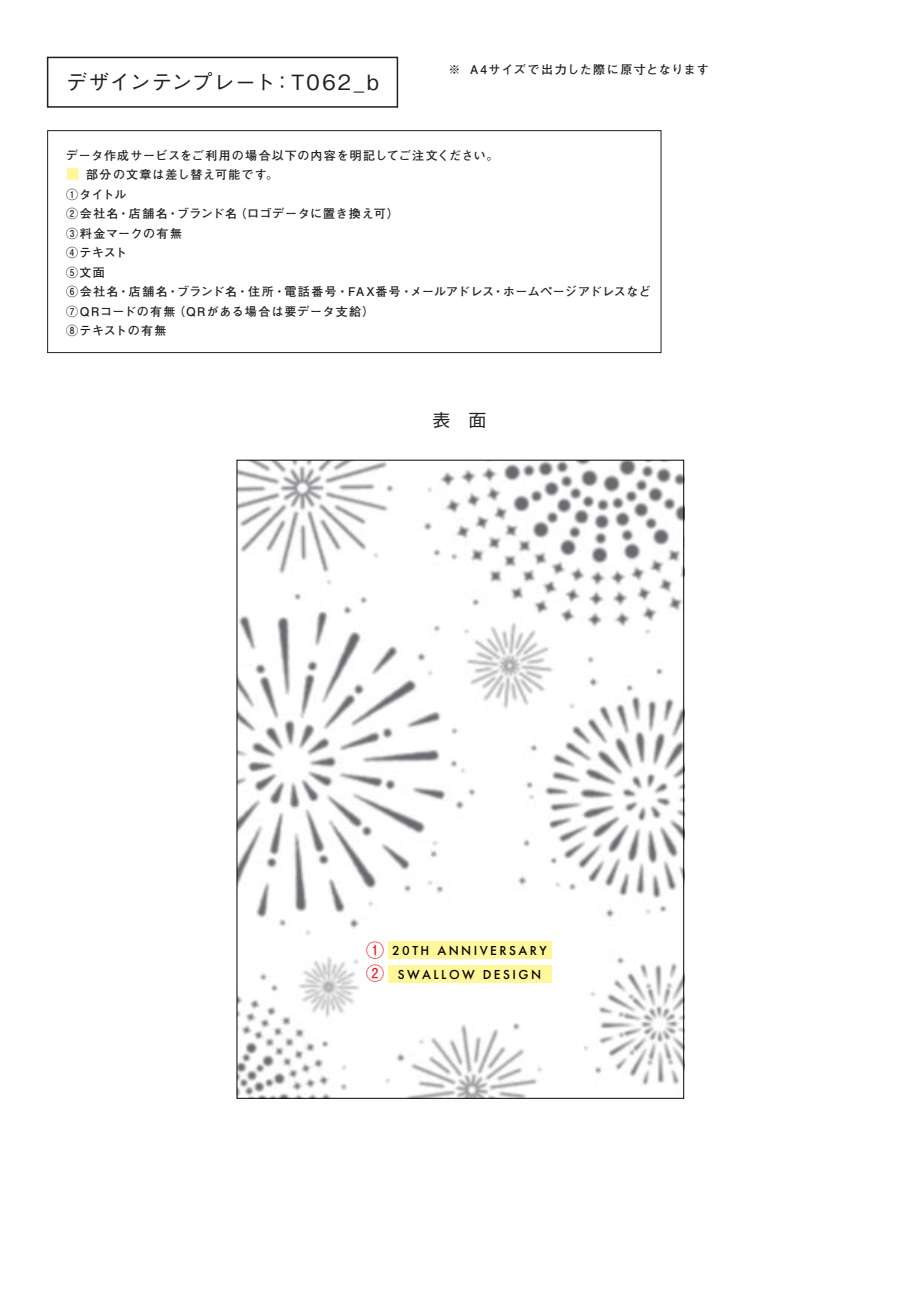
<style>
.page{position:relative;width:919px;height:1289px;background:#fff}
.page>*{position:absolute;margin:0;border:0;box-sizing:border-box;transform-origin:0 0}
.t1{font:500 21px "Gothic BBB Pro";letter-spacing:.04em;color:#231f20}
.t2{font:500 18px "Gothic BBB Pro";color:#231f20}
.t3{font:700 18px "Futo Go B101 Pro";color:#ee1d23}
.t4{font:500 13.5px/23.7px "Futura PT";letter-spacing:.18em;color:#030303}
.t5{font:700 12px/19.5px "Futo Go B101 Pro";letter-spacing:.07em;color:#231f20}
.t6{font:700 12px "Futo Go B101 Pro";letter-spacing:.1em;color:#231f20}
.s1{font-size:13.5px;color:#fff79a}
.s2{font-family:"Futo Go B101 Pro";font-weight:700;font-size:18px;color:#ee1d23}
</style>
<div class="page">
<img style="left:238px;top:462px;width:444px;height:634px">
<div style="left:388px;top:941px;width:163px;height:18px;background:#fff79a"></div>
<div style="left:388px;top:964px;width:163px;height:18px;background:#fff79a"></div>
<div style="left:47px;top:57px;width:351px;height:51px;border:2px solid #231f20"></div>
<div style="left:47px;top:130px;width:614px;height:223px;border:1px solid #231f20"></div>
<h1 class="t1" style="left:66px;top:66px;width:314px">デザインテンプレート：T062_b</h1>
<p class="t6" style="left:448px;top:60px;width:262px">※ A4サイズで出力した際に原寸となります</p>
<p class="t5" style="left:66px;top:144px;width:434px">データ作成サービスをご利用の場合以下の内容を明記してご注文ください。</p>
<p class="t5" style="left:66px;top:163px;width:586px"><span class="s1">■</span> 部分の文章は差し替え可能です。<br>①タイトル<br>②会社名・店舗名・ブランド名（ロゴデータに置き換え可）<br>③料金マークの有無<br>④テキスト<br>⑤文面<br>⑥会社名・店舗名・ブランド名・住所・電話番号・FAX番号・メールアドレス・ホームページアドレスなど<br>⑦QRコードの有無（QRがある場合は要データ支給）<br>⑧テキストの有無</p>
<h2 class="t2" style="left:432px;top:405px;width:55px">表 面</h2>
<p class="t4" style="left:397px;top:938px;width:150px;text-indent:-32px"><span class="s2">①</span> 20TH ANNIVERSARY<br>SWALLOW DESIGN</p>
<h2 class="t3" style="left:366px;top:958px;width:19px">②</h2>
</div>
